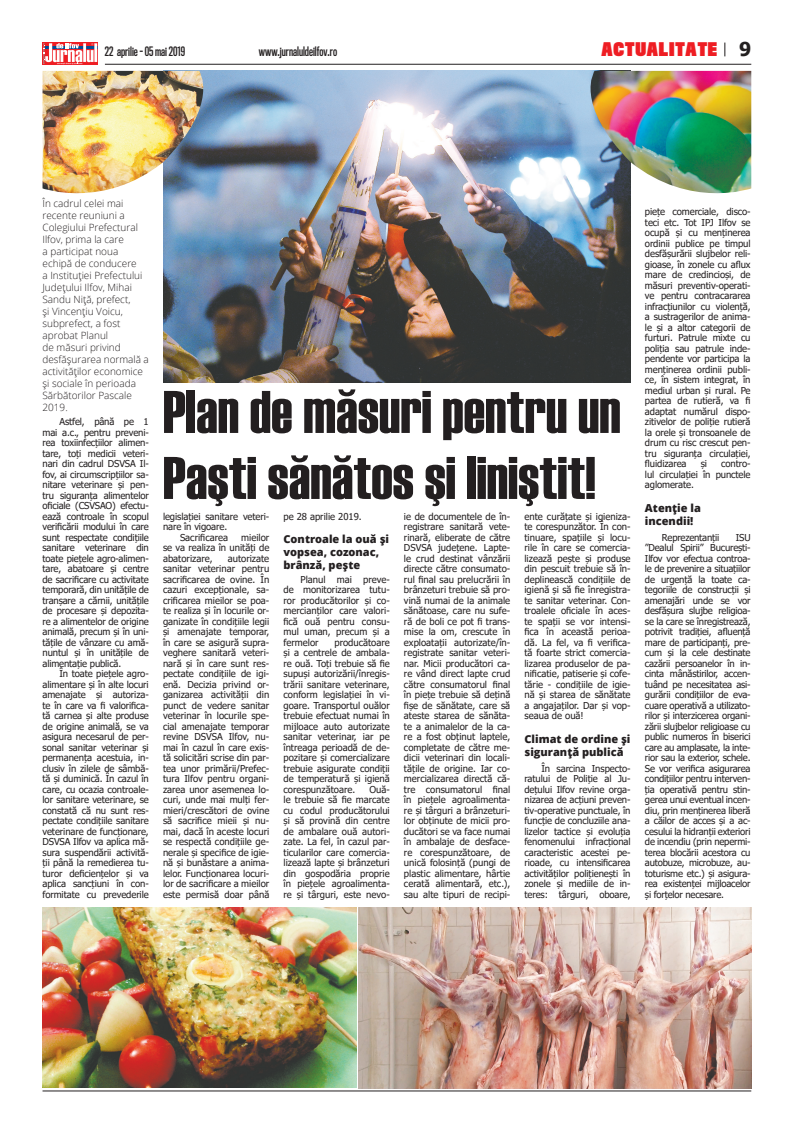
<style>
.page{position:relative;width:808px;height:1134px;background:#fff}
.page>*{position:absolute;margin:0;border:0;box-sizing:border-box;transform-origin:0 0}
.t1{font:60px/66px "Haettenschweiler";color:#231f20}
.t2{font:900 17.3px "Titling Gothic FB Comp";letter-spacing:.05em;color:#ee1d23}
.t3{font:600 12px "Titling Gothic FB Comp";color:#231f20}
.t4{font:800 11px/13px "Open Sans";color:#231f20}
.t5{font:300 10px/12px "Open Sans";color:#231f20}
.t6{font:9.5px/10.5px "Tahoma";letter-spacing:-.01em;color:#231f20;text-align:justify}
.s1{font-family:"Tahoma";font-weight:700;font-size:19.1px;color:#231f20}
</style>
<div class="page">
<svg style="left:43px;top:43px;width:55px;height:22px"></svg>
<hr style="left:45px;top:46px;width:53px;height:2px;background:#014d95">
<svg style="left:43px;top:43px;width:54px;height:21px"></svg>
<hr style="left:43px;top:1090px;width:708px;height:1px;background:#231f20">
<hr style="left:105px;top:64px;width:646px;height:1px;background:#231f20">
<svg style="left:724px;top:43px;width:1px;height:13px"></svg>
<img style="left:43px;top:907px;width:314px;height:181px">
<img style="left:359px;top:907px;width:392px;height:182px">
<img style="left:163px;top:71px;width:468px;height:312px">
<img style="left:43px;top:71px;width:161px;height:123px">
<img style="left:589px;top:71px;width:162px;height:123px">
<p class="t3" style="left:105px;top:44px;width:82px">22 aprilie - 05 mai 2019</p>
<p class="t3" style="left:259px;top:44px;width:80px">www.jurnaluldeilfov.ro</p>
<h2 class="t2" style="left:601px;top:38px;width:151px">ACTUALITATE <span class="s1">9</span></h2>
<p class="t5" style="left:43px;top:197px;width:108px">În cadrul celei mai recente reuniuni a<br>Colegiului Prefectural<br>Ilfov, prima la care<br>a participat noua echipă de conducere<br>a Instituției Prefectului<br>Județului Ilfov, Mihai<br>Sandu Niță, prefect,<br>și Vincențiu Voicu, subprefect, a fost aprobat Planul<br>de măsuri privind desfășurarea normală a activităților economice și sociale în perioada<br>Sărbătorilor Pascale<br>2019.</p>
<p class="t6" style="left:43px;top:417px;width:108px;text-indent:17px">Astfel, până pe 1 mai a.c., pentru preveni&shy;rea toxiinfecțiilor alimen&shy;tare, toţi medicii veteri&shy;nari din cadrul DSVSA Il&shy;fov, ai circumscripțiilor sa&shy;nitare veterinare şi pen&shy;tru siguranța alimentelor oficiale (CSVSAO) efectu&shy;ează controale în scopul verificării modului în care sunt respectate condițiile sanitare veterinare din toate pieţele agro-alimen&shy;tare, abatoare şi centre de sacrificare cu activitate temporară, din unităţile de tranşare a cărnii, unitățile de procesare şi depozita&shy;re a alimentelor de origine animală, precum şi în uni&shy;tăţile de vânzare cu amă&shy;nuntul şi în unităţile de alimentație publică.</p>
<p class="t6" style="left:43px;top:669px;width:108px;text-indent:17px">În toate pieţele agro&shy;alimentare şi în alte locuri amenajate şi autoriza&shy;te în care va fi valorifica&shy;tă carnea şi alte produse de origine animală, se va asigura necesarul de per&shy;sonal sanitar veterinar şi permanența acestuia, in&shy;clusiv în zilele de sâmbă&shy;tă şi duminică. În cazul în care, cu ocazia controale&shy;lor sanitare veterinare, se constată că nu sunt res&shy;pectate condiţiile sanitare veterinare de funcționare, DSVSA Ilfov va aplica mă&shy;sura suspendării activită&shy;ţii până la remedierea tu&shy;turor deficienţelor şi va aplica sancțiuni în con&shy;formitate cu prevederile</p>
<h1 class="t1" style="left:163px;top:379px;width:459px">Plan de măsuri pentru un<br>Paşti sănătos şi liniştit!</h1>
<p class="t6" style="left:163px;top:512px;width:108px">legislației sanitare veteri-</p>
<p class="t6" style="left:163px;top:522px;width:66px">nare în vigoare.</p>
<p class="t6" style="left:180px;top:533px;width:50px">Sacrificarea</p>
<p class="t6" style="left:163px;top:533px;width:108px;text-indent:78px">mieilor se va realiza în unități de abatorizare,</p>
<p class="t6" style="left:163px;top:554px;width:108px;text-indent:65px">autorizate sanitar veterinar pentru sacrificarea de ovine. În cazuri excepționale, sa&shy;crificarea mieilor se poa&shy;te realiza şi în locurile or&shy;ganizate în condițiile legii şi amenajate temporar, în care se asigură supra&shy;veghere sanitară veteri&shy;nară şi în care sunt res&shy;pectate condiţiile de igi&shy;enă. Decizia privind or&shy;ganizarea activității din punct de vedere sanitar veterinar în locurile spe&shy;cial amenajate temporar revine DSVSA Ilfov, nu&shy;mai în cazul în care exis&shy;tă solicitări scrise din par&shy;tea unor primării/Prefec&shy;tura Ilfov pentru organi&shy;zarea unor asemenea lo&shy;curi, unde mai mulți fer&shy;mieri/crescători de ovine să sacrifice mieii şi nu&shy;mai, dacă în aceste locuri se respectă condiţiile ge&shy;nerale şi specifice de igie&shy;nă și bunăstare a anima&shy;lelor. Funcționarea locuri&shy;lor de sacrificare a mieilor este permisă doar până</p>
<p class="t6" style="left:283px;top:511px;width:80px">pe 28 aprilie 2019.</p>
<p class="t4" style="left:283px;top:532px;width:107px">Controale la ouă și vopsea, cozonac, brânză, pește</p>
<p class="t6" style="left:283px;top:575px;width:108px;text-indent:17px">Planul mai preve&shy;de monitorizarea tutu&shy;ror producătorilor și co&shy;mercianților care valori&shy;fică ouă pentru consu&shy;mul uman, precum şi a fermelor</p>
<p class="t6" style="left:283px;top:638px;width:108px;text-indent:51px">producătoare şi a centrele de ambala&shy;re ouă. Toți trebuie să fie supuşi autorizării/înregis&shy;trării sanitare veterinare, conform legislaţiei în vi&shy;goare. Transportul ouălor trebuie efectuat numai în mijloace auto autorizate sanitar veterinar, iar pe întreaga perioadă de de&shy;pozitare şi comercializare trebuie asigurate condiții de temperatură şi igienă corespunzătoare.</p>
<p class="t6" style="left:283px;top:785px;width:108px;text-indent:86px">Ouă&shy;le trebuie să fie marcate cu codul producătorului şi să provină din centre de ambalare ouă autori&shy;zate. La fel, în cazul par&shy;ticularilor care comercia&shy;lizează lapte și brânzeturi din gospodăria proprie în pieţele agroalimenta&shy;re şi târguri, este nevo-</p>
<p class="t6" style="left:404px;top:512px;width:108px">ie de documentele de în&shy;registrare sanitară vete&shy;rinară, eliberate de către DSVSA județene. Lapte&shy;le crud destinat vânzării directe către consumato&shy;rul final sau prelucrării în brânzeturi trebuie să pro&shy;vină numai de la animale sănătoase, care nu sufe&shy;ră de boli ce pot fi trans&shy;mise la om, crescute în exploataţii autorizate/în&shy;registrate sanitar veteri&shy;nar. Micii producători ca&shy;re vând direct lapte crud către consumatorul final în pieţe trebuie să dețină fişe de sănătate, care să ateste starea de sănăta&shy;te a animalelor de la ca&shy;re a fost obţinut laptele, completate de către me&shy;dicii veterinari din locali&shy;tăţile de origine. Iar co&shy;mercializarea directă că&shy;tre consumatorul final în pieţele agroalimenta&shy;re şi târguri a brânzeturi&shy;lor obţinute de micii pro&shy;ducători se va face numai în ambalaje de desface&shy;re corespunzătoare, de unică folosință (pungi de plastic alimentare, hârtie cerată alimentară, etc.), sau alte tipuri de recipi-</p>
<p class="t6" style="left:524px;top:512px;width:108px">ente curățate şi igieniza&shy;te corespunzător. În con&shy;tinuare, spațiile şi locu&shy;rile în care se comercia&shy;lizează peşte şi produse din pescuit trebuie să în&shy;deplinească condițiile de igienă şi să fie înregistra&shy;te sanitar veterinar. Con&shy;troalele oficiale în aces&shy;te spații se vor intensi&shy;fica în această perioa&shy;dă. La fel, va fi verifica&shy;tă foarte strict comercia&shy;lizarea produselor de pa&shy;nificatie, patiserie și cofe&shy;tărie - condițiile de igie&shy;nă și starea de sănătate a angajaților. Dar și vop&shy;seaua de ouă!</p>
<p class="t4" style="left:524px;top:732px;width:108px">Climat de ordine și siguranță publică</p>
<p class="t6" style="left:524px;top:764px;width:108px;text-indent:17px">În sarcina Inspecto&shy;ratului de Poliție al Ju&shy;dețului Ilfov revine orga&shy;nizarea de acțiuni preven&shy;tiv-operative punctuale, în funcție de concluziile ana&shy;lizelor tactice și evoluția fenomenului infracțional caracteristic acestei pe&shy;rioade, cu intensificarea activităților polițienești în zonele și mediile de in&shy;teres: târguri, oboare,</p>
<p class="t6" style="left:645px;top:207px;width:107px">piețe comerciale, disco&shy;teci etc. Tot IPJ Ilfov se ocupă și cu menținerea ordinii publice pe timpul desfășurării slujbelor reli&shy;gioase, în zonele cu aflux mare de credincioși, de măsuri preventiv-operati&shy;ve pentru contracararea infracțiunilor cu violență, a sustragerilor de anima&shy;le și a altor categorii de furturi. Patrule mixte cu poliția sau patrule inde&shy;pendente vor participa la menținerea ordinii publi&shy;ce, în sistem integrat, în mediul urban și rural. Pe partea de rutieră, va fi adaptat numărul dispo&shy;zitivelor de poliție rutieră la orele și tronsoanele de drum cu risc crescut pen&shy;tru siguranța circulației, fluidizarea</p>
<p class="t6" style="left:701px;top:459px;width:8px">și</p>
<p class="t6" style="left:645px;top:459px;width:107px;text-indent:76px">contro&shy;lul circulației în punctele aglomerate.</p>
<p class="t4" style="left:645px;top:501px;width:57px">Atenție la incendii!</p>
<p class="t6" style="left:662px;top:533px;width:59px">Reprezentanții</p>
<p class="t6" style="left:645px;top:533px;width:107px;text-indent:91px">ISU ”Dealul Spirii” București-Ilfov vor efectua controa&shy;le de prevenire a situațiilor de urgență la toate ca&shy;tegoriile de construcții și amenajări unde se vor desfășura slujbe religioa&shy;se la care se înregistrează, potrivit tradiției, afluență mare de participanți, pre&shy;cum și la cele destinate cazării persoanelor în in&shy;cinta mânăstirilor, accen&shy;tuând pe necesitatea asi&shy;gurării condițiilor de eva&shy;cuare operativă a utilizato&shy;rilor și interzicerea organi&shy;zării slujbelor religioase cu public numeros în biserici care au amplasate, la inte&shy;rior sau la exterior, schele.<br>Se vor verifica asigurarea condiţiilor pentru interven&shy;ţia operativă pentru stin&shy;gerea unui eventual incen&shy;diu, prin menţinerea liberă a căilor de acces şi a ac&shy;cesului la hidranţii exteriori de incendiu (prin nepermi&shy;terea blocării acestora cu autobuze, microbuze, au&shy;toturisme etc.) şi asigura&shy;rea existenţei mijloacelor şi forţelor necesare.</p>
</div>
